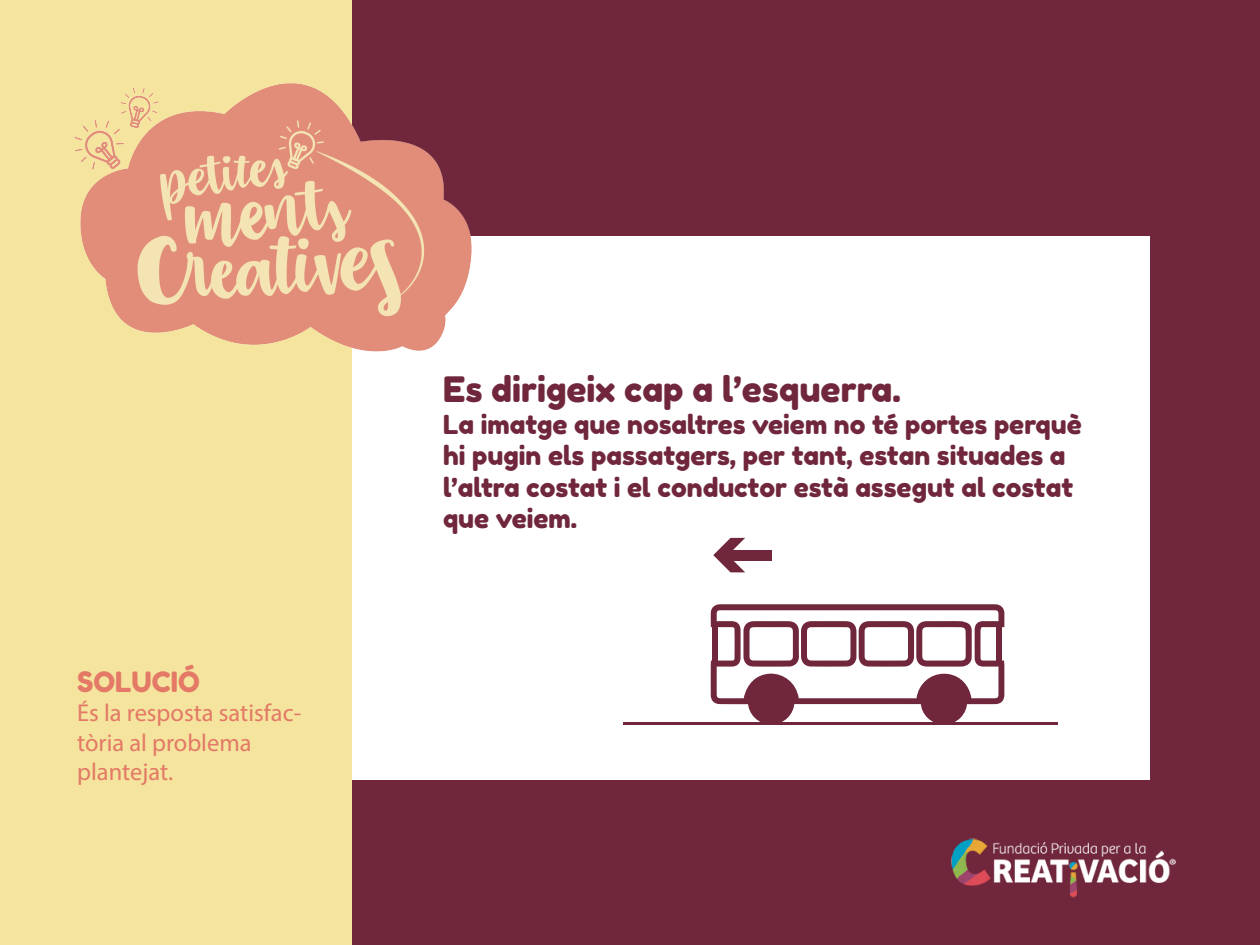
<style>
.page{position:relative;width:1260px;height:945px;background:#70273c}
.page>*{position:absolute;margin:0;border:0;box-sizing:border-box;transform-origin:0 0}
.t1{font:35px "Fredoka One";color:#70273c}
.t2{font:28px "Fredoka One";color:#e37966}
.t3{font:26.25px/31.5px "Fredoka One";color:#70273c}
.t4{font:24.5px/29.4px "Myriad Pro";color:#e37966}
</style>
<div class="page">
<div style="left:326px;top:236px;width:824px;height:544px;background:#fff"></div>
<div style="left:0;top:0;width:352px;height:945px;background:#f4e49d"></div>
<img style="left:74px;top:83px;width:398px;height:269px">
<svg style="left:711px;top:604px;width:293px;height:118px"></svg>
<div style="left:725px;top:550px;width:46px;height:10px;background:#70273c"></div>
<svg style="left:713px;top:538px;width:32px;height:34px"></svg>
<hr style="left:623px;top:722px;width:435px;height:3px;background:#70273c">
<div style="left:713px;top:625px;width:5px;height:39px;background:#70273c"></div>
<div style="left:996px;top:625px;width:5px;height:39px;background:#70273c"></div>
<img style="left:951px;top:838px;width:225px;height:60px">
<p class="t2" style="left:77px;top:665px;width:124px">SOLUCIÓ</p>
<p class="t4" style="left:77px;top:698px;width:226px">És la resposta satisfac&shy;tòria al problema plantejat.</p>
<h1 class="t1" style="left:443px;top:368px;width:459px">Es dirigeix cap a l’esquerra.</h1>
<p class="t3" style="left:443px;top:409px;width:640px">La imatge que nosaltres veiem no té portes perquè hi pugin els passatgers, per tant, estan situades a l’altra costat i el conductor està assegut al costat que veiem.</p>
</div>
